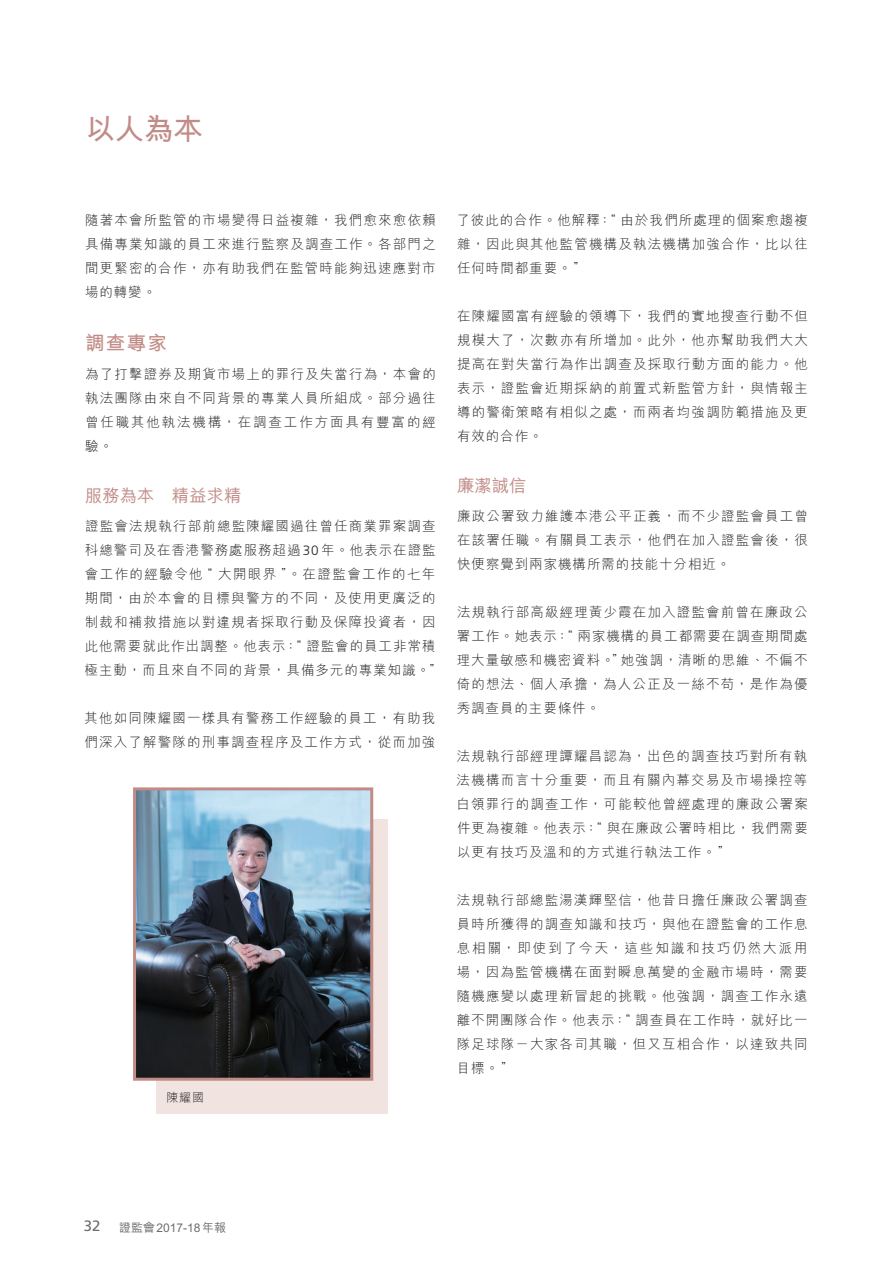
<style>
.page{position:relative;width:893px;height:1263px;background:#fff}
.page>*{position:absolute;margin:0;border:0;box-sizing:border-box;transform-origin:0 0}
.t1{font:700 30px "M Hei HK";color:#c18c87}
.t2{font:700 19.5px "M Hei HK";color:#c18c87}
.t3{font:500 17.25px "M Hei HK";letter-spacing:.01em;color:#c18c87}
.t4{font:300 13.5px/24px "M Hei HK";letter-spacing:.085em;color:#231f20;text-align:justify}
.t5{font:500 12px "M Hei HK";color:#6c6d70}
.t6{font:300 12px "M Hei HK";color:#231f20}
.s1{font-family:"Frutiger LT Std"}
.s2{font-family:"Frutiger LT Std";font-weight:400;font-size:15px}
</style>
<div class="page">
<div style="left:157px;top:819px;width:231px;height:295px;background:#f0e3e0"></div>
<img style="left:137px;top:791px;width:232px;height:286px">
<div style="left:133px;top:787px;width:240px;height:294px;border:3px solid #c18c87"></div>
<h1 class="t1" style="left:85px;top:107px;width:120px">以人為本</h1>
<p class="t4" style="left:85px;top:207px;width:352px">隨著本會所監管的市場變得日益複雜，我們愈來愈依賴具備專業知識的員工來進行監察及調查工作。各部門之間更緊密的合作，亦有助我們在監管時能夠迅速應對市場的轉變。</p>
<h2 class="t2" style="left:85px;top:329px;width:84px">調查專家</h2>
<p class="t4" style="left:85px;top:361px;width:352px">為了打擊證券及期貨市場上的罪行及失當行為，本會的執法團隊由來自不同背景的專業人員所組成。部分過往曾任職其他執法機構，在調查工作方面具有豐富的經驗。</p>
<h3 class="t3" style="left:85px;top:483px;width:158px">服務為本 精益求精</h3>
<p class="t4" style="left:85px;top:513px;width:359px;text-align:left">證監會法規執行部前總監陳耀國過往曾任商業罪案調查科總警司及在香港警務處服務超過<span class="s1">30</span>年。他表示在證監會工作的經驗令他“ 大開眼界 ”。在證監會工作的七年期間，由於本會的目標與警方的不同，及使用更廣泛的制裁和補救措施以對違規者採取行動及保障投資者，因此他需要就此作出調整。他表示：“ 證監會的員工非常積極主動，而且來自不同的背景，具備多元的專業知識。”</p>
<p class="t4" style="left:84px;top:705px;width:352px">其他如同陳耀國一樣具有警務工作經驗的員工，有助我們深入了解警隊的刑事調查程序及工作方式，從而加強</p>
<p class="t6" style="left:166px;top:1089px;width:39px">陳耀國</p>
<p class="t4" style="left:456px;top:207px;width:353px">了彼此的合作。他解釋：“ 由於我們所處理的個案愈趨複雜，因此與其他監管機構及執法機構加強合作，比以往任何時間都重要。”</p>
<p class="t4" style="left:457px;top:303px;width:352px">在陳耀國富有經驗的領導下，我們的實地搜查行動不但規模大了，次數亦有所增加。此外，他亦幫助我們大大提高在對失當行為作出調查及採取行動方面的能力。他表示，證監會近期採納的前置式新監管方針，與情報主導的警衛策略有相似之處，而兩者均強調防範措施及更有效的合作。</p>
<h3 class="t3" style="left:457px;top:473px;width:71px">廉潔誠信</h3>
<p class="t4" style="left:457px;top:503px;width:352px">廉政公署致力維護本港公平正義，而不少證監會員工曾在該署任職。有關員工表示，他們在加入證監會後，很快便察覺到兩家機構所需的技能十分相近。</p>
<p class="t4" style="left:457px;top:599px;width:353px">法規執行部高級經理黃少霞在加入證監會前曾在廉政公署工作。她表示：“ 兩家機構的員工都需要在調查期間處理大量敏感和機密資料。”她強調，清晰的思維、不偏不倚的想法、個人承擔，為人公正及一絲不苟，是作為優秀調查員的主要條件。</p>
<p class="t4" style="left:457px;top:743px;width:353px">法規執行部經理譚耀昌認為，出色的調查技巧對所有執法機構而言十分重要，而且有關內幕交易及市場操控等白領罪行的調查工作，可能較他曾經處理的廉政公署案件更為複雜。他表示：“ 與在廉政公署時相比，我們需要以更有技巧及溫和的方式進行執法工作。”</p>
<p class="t4" style="left:457px;top:887px;width:352px">法規執行部總監湯漢輝堅信，他昔日擔任廉政公署調查員時所獲得的調查知識和技巧，與他在證監會的工作息息相關，即使到了今天，這些知識和技巧仍然大派用場，因為監管機構在面對瞬息萬變的金融市場時，需要隨機應變以處理新冒起的挑戰。他強調，調查工作永遠離不開團隊合作。他表示：“ 調查員在工作時，就好比一隊足球隊－大家各司其職，但又互相合作，以達致共同目標。”</p>
<p class="t5" style="left:84px;top:1218px;width:144px"><span class="s2">32</span> 證監會 2017-18年報</p>
</div>
